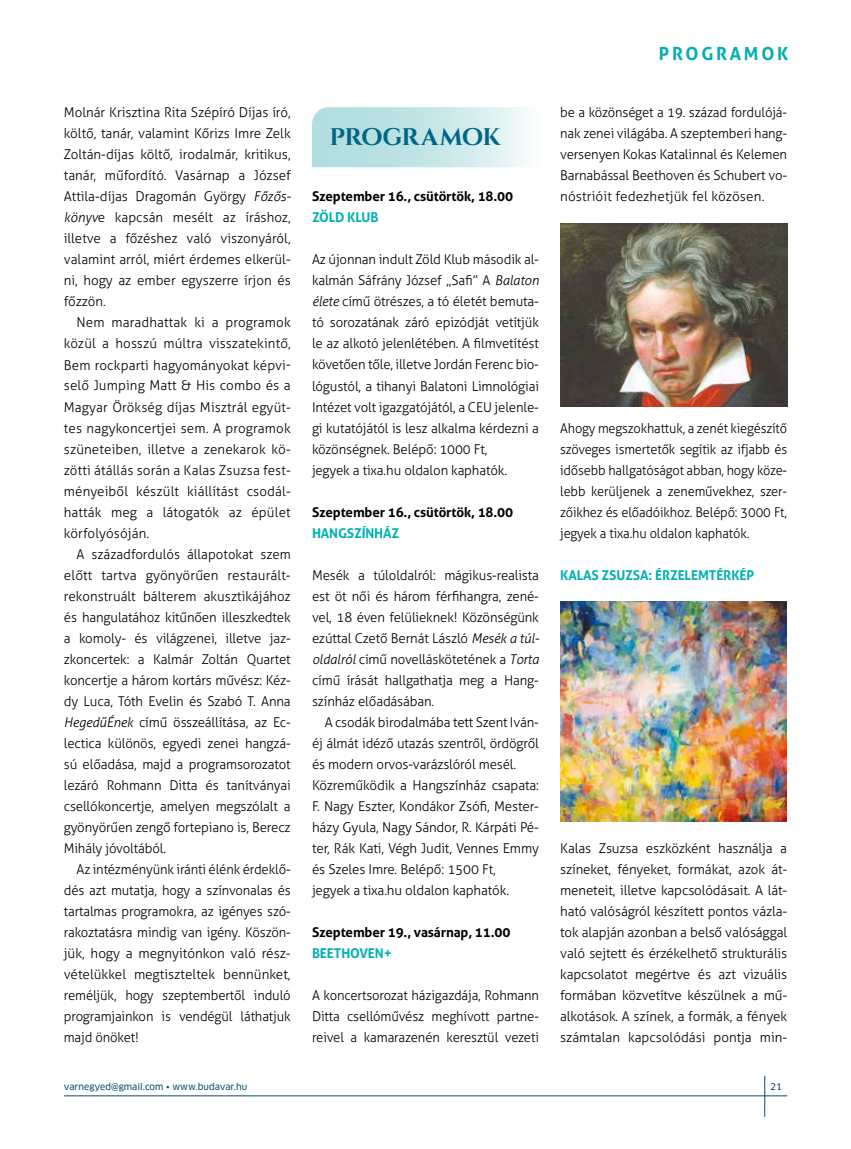
<style>
.page{position:relative;width:851px;height:1149px;background:#fff}
.page>*{position:absolute;margin:0;border:0;box-sizing:border-box;transform-origin:0 0}
.t1{font:700 24px "Cinzel Decorative";letter-spacing:-.025em;color:#006586}
.t2{font:700 18px "Aller";letter-spacing:.15em;color:#00afb2}
.t3{font:300 13.5px/21px "Aller";letter-spacing:-.01em;color:#000;text-align:justify}
.t4{font:300 13.5px/21px "Aller";letter-spacing:-.01em;color:#000;text-align:justify;scale:.95 1}
.t5{font:700 13.5px "Aller";letter-spacing:-.01em;color:#000}
.t6{font:700 13.5px "Aller";letter-spacing:-.01em;color:#00b1b3}
.t7{font:9px "Clan Pro News";color:#004d65}
.s1{font-style:italic}
</style>
<div class="page">
<hr style="left:764px;top:1075px;width:1px;height:41px;background:#004d65">
<hr style="left:64px;top:1095px;width:723px;height:1px;background:#004d65">
<img style="left:560px;top:223px;width:227px;height:183px">
<img style="left:560px;top:601px;width:226px;height:220px">
<svg style="left:312px;top:107px;width:214px;height:60px;background:#c7e7e7"></svg>
<p class="t3" style="left:64px;top:102px;width:229px">Molnár Krisztina Rita Szépíró Díjas író, költő, tanár, valamint Kőrizs Imre Zelk Zoltán-díjas költő, irodalmár, kritikus, tanár, műfordító. Vasárnap a József Attila-díjas Dragomán György <span class="s1">Főzős&shy;könyv</span>e kapcsán mesélt az íráshoz, illetve a főzéshez való viszonyáról, valamint arról, miért érdemes elkerül&shy;ni, hogy az ember egyszerre írjon és főzzön.</p>
<p class="t3" style="left:64px;top:312px;width:228px;text-indent:13px">Nem maradhattak ki a programok közül a hosszú múltra visszatekintő, Bem rockparti hagyományokat képvi&shy;selő Jumping Matt &amp; His combo és a Magyar Örökség díjas Misztrál együt&shy;tes nagykoncertjei sem. A programok szüneteiben, illetve a zenekarok kö&shy;zötti átállás során a Kalas Zsuzsa fest&shy;ményeiből készült kiállítást csodál&shy;hatták meg a látogatók az épület körfolyósóján.</p>
<p class="t3" style="left:64px;top:543px;width:228px;text-indent:13px">A századfordulós állapotokat szem előtt tartva gyönyörűen restaurált&shy;rekonstruált bálterem akusztikájához és hangulatához kitűnően illeszkedtek a komoly- és világzenei, illetve jaz&shy;zkoncertek: a Kalmár Zoltán Quartet koncertje a három kortárs művész: Kéz&shy;dy Luca, Tóth Evelin és Szabó T. Anna <span class="s1">HegedűÉnek</span> című összeállítása, az Ec&shy;lectica különös, egyedi zenei hangzá&shy;sú előadása, majd a programsorozatot lezáró Rohmann Ditta és tanítványai csellókoncertje, amelyen megszólalt a gyönyörűen zengő fortepiano is, Berecz Mihály jóvoltából.</p>
<p class="t3" style="left:64px;top:858px;width:228px;text-indent:13px">Az intézményünk iránti élénk érdeklő&shy;dés azt mutatja, hogy a színvonalas és tartalmas programokra, az igényes szó&shy;rakoztatásra mindig van igény. Köszön&shy;jük, hogy a megnyitónkon való rész&shy;vételükkel megtiszteltek bennünket, reméljük, hogy szeptembertől induló programjainkon is vendégül láthatjuk majd önöket!</p>
<h1 class="t1" style="left:329px;top:122px;width:173px">PROGRAMOK</h1>
<p class="t5" style="left:312px;top:188px;width:202px">Szeptember 16., csütörtök, 18.00</p>
<p class="t6" style="left:312px;top:209px;width:68px">ZÖLD KLUB</p>
<p class="t3" style="left:312px;top:249px;width:228px;text-align:left">Az újonnan indult Zöld Klub második al&shy;kalmán Sáfrány József „Safi” A <span class="s1">Balaton élete</span> című ötrészes, a tó életét bemuta&shy;tó sorozatának záró epizódját vetítjük le az alkotó jelenlétében. A filmvetítést követően tőle, illetve Jordán Ferenc bio&shy;lógustól, a tihanyi Balatoni Limnológiai Intézet volt igazgatójától, a CEU jelenle&shy;gi kutatójától is lesz alkalma kérdezni a közönségnek. Belépő: 1000 Ft,<br>jegyek a tixa.hu oldalon kaphatók.</p>
<p class="t5" style="left:312px;top:503px;width:202px">Szeptember 16., csütörtök, 18.00</p>
<p class="t6" style="left:312px;top:524px;width:89px">HANGSZÍNHÁZ</p>
<p class="t3" style="left:312px;top:564px;width:229px">Mesék a túloldalról: mágikus-realista est öt női és három férfihangra, zené&shy;vel, 18 éven felülieknek! Közönségünk ezúttal Czető Bernát László <span class="s1">Mesék a túl&shy;oldalról</span> című novelláskötetének a <span class="s1">Torta </span>című írását hallgathatja meg a Hang&shy;színház előadásában.</p>
<p class="t3" style="left:312px;top:711px;width:228px;text-align:left;text-indent:13px">A csodák birodalmába tett Szent Iván&shy;éj álmát idéző utazás szentről, ördögről és modern orvos-varázslóról mesél.<br>Közreműködik a Hangszínház csapata:<br>F. Nagy Eszter, Kondákor Zsófi, Mester&shy;házy Gyula, Nagy Sándor, R. Kárpáti Pé&shy;ter, Rák Kati, Végh Judit, Vennes Emmy és Szeles Imre. Belépő: 1500 Ft,<br>jegyek a tixa.hu oldalon kaphatók.</p>
<p class="t5" style="left:312px;top:923px;width:200px">Szeptember 19., vasárnap, 11.00</p>
<p class="t6" style="left:312px;top:944px;width:81px">BEETHOVEN+</p>
<p class="t3" style="left:312px;top:984px;width:228px">A koncertsorozat házigazdája, Rohmann Ditta csellóművész meghívott partne&shy;reivel a kamarazenén keresztül vezeti</p>
<h2 class="t2" style="left:658px;top:43px;width:131px">PROGRAMOK</h2>
<p class="t3" style="left:560px;top:102px;width:228px">be a közönséget a 19. század fordulójá&shy;nak zenei világába. A szeptemberi hang&shy;versenyen Kokas Katalinnal és Kelemen Barnabással Beethoven és Schubert vo&shy;nóstrióit fedezhetjük fel közösen.</p>
<p class="t4" style="left:560px;top:417px;width:240px">Ahogy megszokhattuk, a zenét kiegészítő szöveges ismertetők segítik az ifjabb és idősebb hallgatóságot abban, hogy köze&shy;lebb kerüljenek a zeneművekhez, szer&shy;zőikhez és előadóikhoz. Belépő: 3000 Ft, jegyek a tixa.hu oldalon kaphatók.</p>
<p class="t6" style="left:560px;top:566px;width:195px">KALAS ZSUZSA: ÉRZELEMTÉRKÉP</p>
<p class="t3" style="left:560px;top:837px;width:228px">Kalas Zsuzsa eszközként használja a színeket, fényeket, formákat, azok át&shy;meneteit, illetve kapcsolódásait. A lát&shy;ható valóságról készített pontos vázla&shy;tok alapján azonban a belső valósággal való sejtett és érzékelhető strukturális kapcsolatot megértve és azt vizuális formában közvetítve készülnek a mű&shy;alkotások. A színek, a formák, a fények számtalan kapcsolódási pontja min-</p>
<p class="t7" style="left:64px;top:1081px;width:185px">varnegyed@gmail.com • www.budavar.hu</p>
<p class="t7" style="left:770px;top:1080px;width:13px">21</p>
</div>
